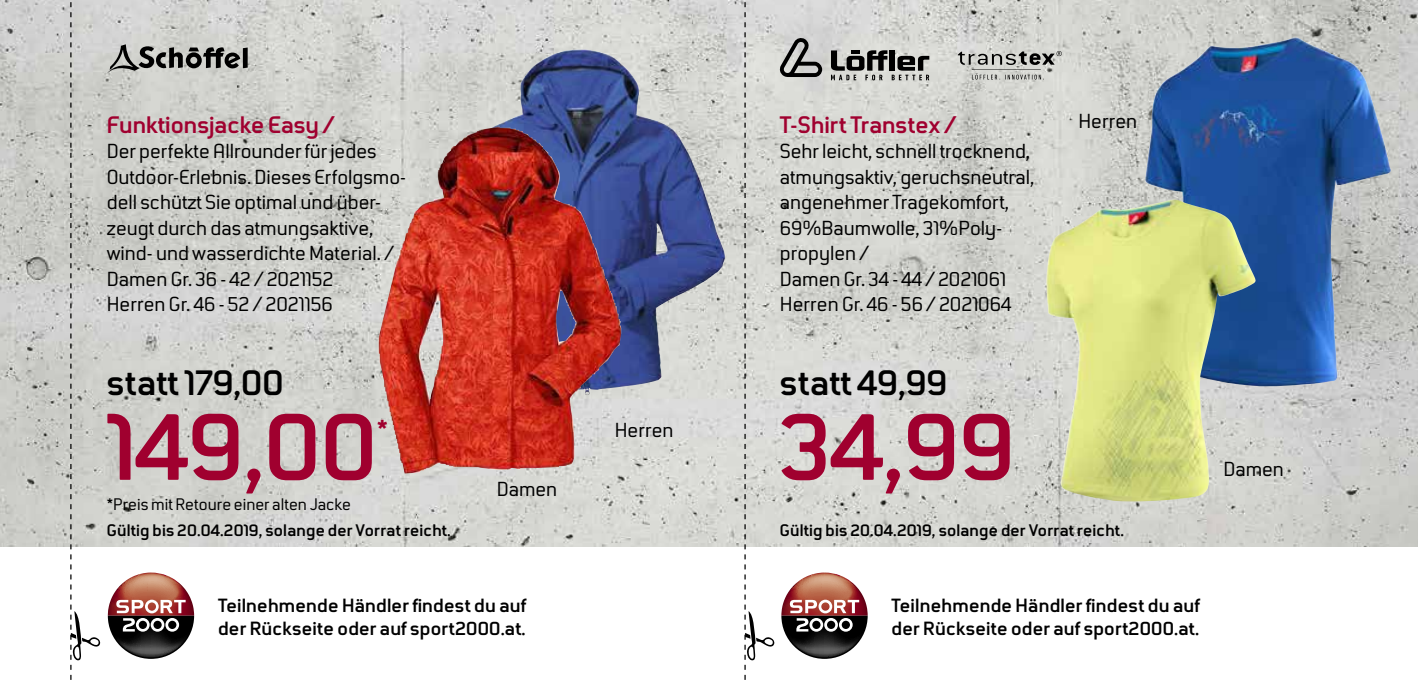
<style>
.page{position:relative;width:1418px;height:681px;background:#fff}
.page>*{position:absolute;margin:0;border:0;box-sizing:border-box;transform-origin:0 0}
.t1{font:700 100px "Sport 2000";color:#a0002f}
.t2{font:700 37.5px "Sport 2000";color:#000}
.t3{font:700 30px "Sport 2000";color:#a0002f}
.t4{font:700 25px "Sport 2000";color:#a0002f}
.t5{font:21.25px/25.5px "Sport 2000";color:#000}
.t6{font:700 20px/22.5px "Sport 2000";letter-spacing:.01em;color:#000}
.t7{font:700 17.5px "Sport 2000";letter-spacing:.01em;color:#000}
.t8{font:17.5px "Sport 2000";color:#000}
</style>
<div class="page">
<img style="left:0;top:0;width:1417px;height:546px">
<svg style="left:108px;top:572px;width:86px;height:86px"></svg>
<svg style="left:781px;top:572px;width:86px;height:86px"></svg>
<img style="left:450px;top:50px;width:275px;height:347px">
<svg style="left:106px;top:44px;width:142px;height:30px;background:#8c8d8a"></svg>
<svg style="left:780px;top:38px;width:42px;height:39px;background:#8a8a89"></svg>
<svg style="left:831px;top:50px;width:98px;height:30px;background:#7e7e7c"></svg>
<img style="left:379px;top:127px;width:243px;height:346px">
<img style="left:1144px;top:37px;width:246px;height:349px">
<img style="left:1046px;top:199px;width:209px;height:302px">
<svg style="left:957px;top:51px;width:104px;height:28px;background:#adada9"></svg>
<svg style="left:70px;top:0;width:30px;height:680px"></svg>
<svg style="left:744px;top:0;width:30px;height:680px"></svg>
<p class="t4" style="left:107px;top:111px;width:229px">Funktionsjacke Easy /</p>
<p class="t5" style="left:107px;top:139px;width:301px">Der perfekte Allrounder für jedes<br>Outdoor-Erlebnis. Dieses Erfolgsmo&shy;dell schützt Sie optimal und über&shy;zeugt durch das atmungsaktive, wind- und wasserdichte Material. /<br>Damen Gr. 36 - 42 / 2021152<br>Herren Gr. 46 - 52 / 2021156</p>
<h2 class="t2" style="left:107px;top:362px;width:178px">statt 179,00</h2>
<h1 class="t1" style="left:107px;top:394px;width:272px">149,00</h1>
<h3 class="t3" style="left:377px;top:413px;width:13px">*</h3>
<p class="t8" style="left:107px;top:495px;width:246px">*Preis mit Retoure einer alten Jacke</p>
<p class="t5" style="left:497px;top:476px;width:62px">Damen</p>
<p class="t5" style="left:615px;top:417px;width:60px">Herren</p>
<p class="t4" style="left:780px;top:111px;width:178px">T-Shirt Transtex /</p>
<p class="t5" style="left:780px;top:139px;width:256px">Sehr leicht, schnell trocknend, atmungsaktiv, geruchsneutral, angenehmer Tragekomfort,<br>69%Baumwolle, 31%Poly&shy;propylen /<br>Damen Gr. 34 - 44 / 2021061<br>Herren Gr. 46 - 56 / 2021064</p>
<h2 class="t2" style="left:780px;top:362px;width:169px">statt 49,99</h2>
<h1 class="t1" style="left:780px;top:394px;width:236px">34,99</h1>
<p class="t5" style="left:1078px;top:108px;width:60px">Herren</p>
<p class="t7" style="left:107px;top:520px;width:345px">Gültig bis 20.04.2019, solange der Vorrat reicht.</p>
<p class="t7" style="left:780px;top:520px;width:345px">Gültig bis 20.04.2019, solange der Vorrat reicht.</p>
<p class="t6" style="left:218px;top:594px;width:310px">Teilnehmende Händler findest du auf der Rückseite oder auf sport2000.at.</p>
<p class="t6" style="left:891px;top:594px;width:310px">Teilnehmende Händler findest du auf der Rückseite oder auf sport2000.at.</p>
<p class="t5" style="left:1223px;top:456px;width:62px">Damen</p>
</div>
